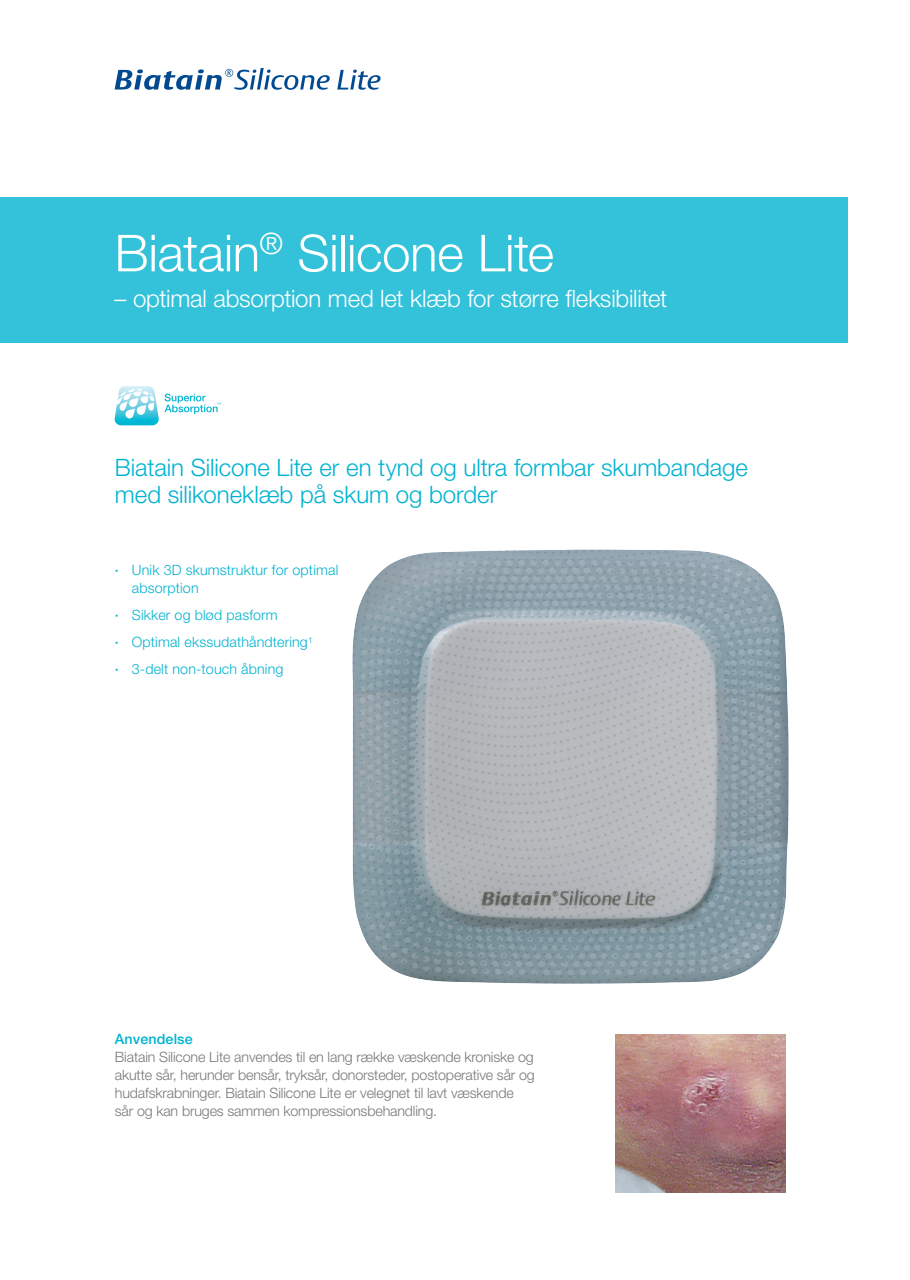
<style>
.page{position:relative;width:910px;height:1280px;background:#fff}
.page>*{position:absolute;margin:0;border:0;box-sizing:border-box;transform-origin:0 0}
.t1{font:300 51px "Helvetica Neue LT Pro";letter-spacing:-.01em;color:#fff}
.t2{font:300 24px/27px "Helvetica Neue LT Pro";letter-spacing:-.005em;color:#00b3d0}
.t3{font:300 24px "Helvetica Neue LT Pro";letter-spacing:-.01em;color:#fff}
.t4{font:300 14.25px/18px "Helvetica Neue LT Pro";letter-spacing:-.01em;color:#76787b}
.t5{font:300 14.25px/27px "Helvetica Neue LT Pro";letter-spacing:.01em;color:#00b3d0}
.t6{font:500 14.25px "Helvetica Neue LT Pro";letter-spacing:.01em;color:#00b3d0}
.s1{font-weight:500}
</style>
<div class="page">
<div style="left:0;top:197px;width:847px;height:145px;background:#33c2d9"></div>
<svg style="left:115px;top:386px;width:106px;height:39px"></svg>
<img style="left:615px;top:1034px;width:170px;height:158px">
<svg style="left:115px;top:68px;width:215px;height:22px"></svg>
<svg style="left:337px;top:70px;width:43px;height:20px"></svg>
<img style="left:352px;top:549px;width:437px;height:435px">
<h1 class="t1" style="left:115px;top:222px;width:441px">Biatain<sup>®</sup> Silicone Lite</h1>
<h2 class="t3" style="left:115px;top:284px;width:554px">– optimal absorption med let klæb for større fleksibilitet</h2>
<h2 class="t2" style="left:115px;top:454px;width:634px">Biatain Silicone Lite er en tynd og ultra formbar skumbandage med silikoneklæb på skum og border</h2>
<p class="t5" style="left:132px;top:561px;width:208px;line-height:18px;text-indent:-17px"><span class="s1">∙</span> Unik 3D skumstruktur for optimal absorption</p>
<p class="t5" style="left:115px;top:601px;width:199px"><span class="s1">∙</span> Sikker og blød pasform<br><span class="s1">∙</span> Optimal ekssudathåndtering<sup>1 </sup><span class="s1">∙</span> 3-delt non-touch åbning</p>
<p class="t6" style="left:115px;top:1030px;width:79px">Anvendelse</p>
<p class="t4" style="left:115px;top:1047px;width:421px">Biatain Silicone Lite anvendes til en lang række væskende kroniske og akutte sår, herunder bensår, tryksår, donorsteder, postoperative sår og hudafskrabninger. Biatain Silicone Lite er velegnet til lavt væskende sår og kan bruges sammen kompressionsbehandling.</p>
</div>
